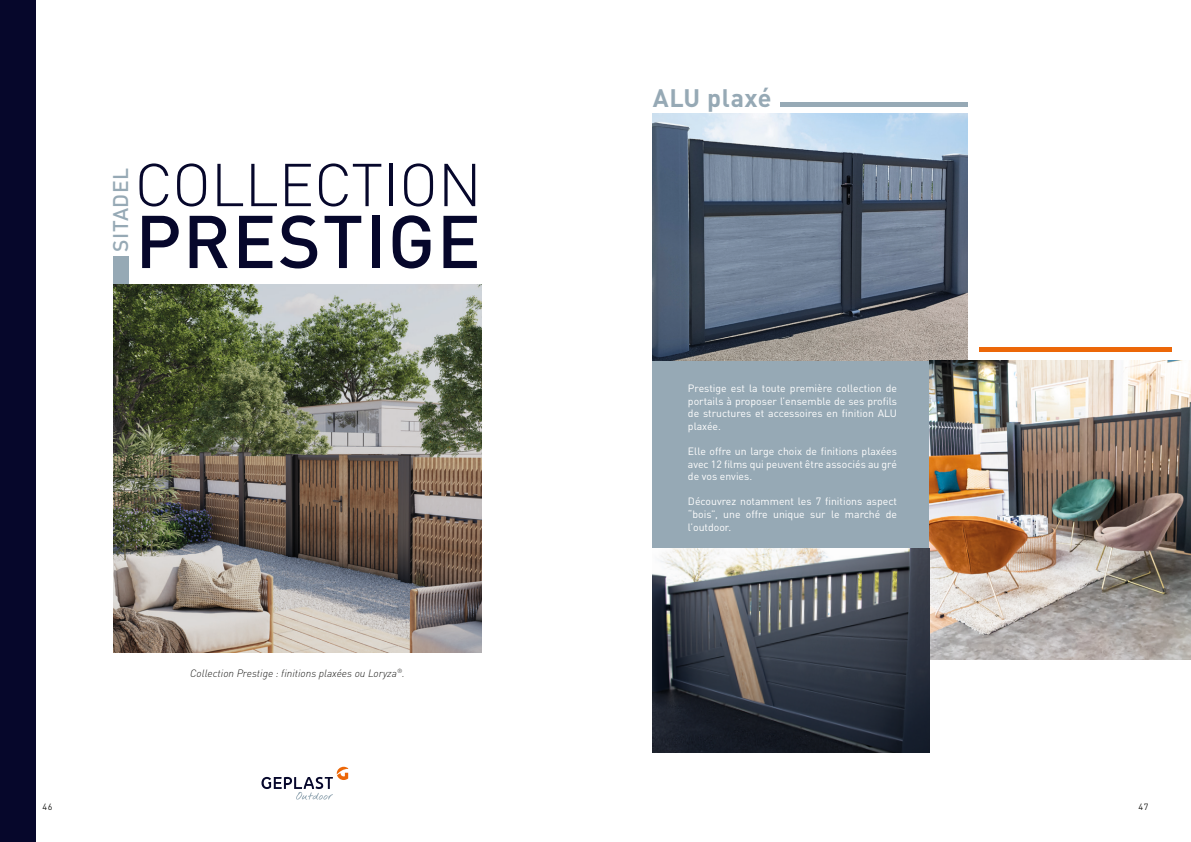
<style>
.page{position:relative;width:1191px;height:842px;background:#fff}
.page>*{position:absolute;margin:0;border:0;box-sizing:border-box;transform-origin:0 0}
.t1{font:500 73.4px "DIN Pro";letter-spacing:.02em;color:#06072b}
.t2{font:300 59.4px "DIN Pro";color:#06072b}
.t3{font:700 25px "DIN Pro";letter-spacing:.02em;color:#96a9b5}
.t4{font:500 21px "DIN Pro";letter-spacing:.02em;color:#96a9b5}
.chapo{font:10.5px/12.6px "DIN Pro";color:#fff;text-align:justify}
.t5{font:italic 300 10.5px "DIN Pro";color:#1d1d1b}
.t6{font:9px "DIN Pro";color:#1d1d1b}
</style>
<div class="page">
<div style="left:113px;top:257px;width:15px;height:156px;background:#96a9b5"></div>
<div style="left:0;top:0;width:36px;height:842px;background:#06072b"></div>
<img style="left:113px;top:284px;width:369px;height:369px">
<div style="left:653px;top:361px;width:279px;height:187px;background:#96a9b5"></div>
<img style="left:653px;top:113px;width:315px;height:248px">
<img style="left:929px;top:361px;width:262px;height:298px">
<div style="left:780px;top:102px;width:188px;height:5px;background:#96a9b5"></div>
<div style="left:979px;top:347px;width:192px;height:5px;background:#ec6708"></div>
<img style="left:653px;top:548px;width:276px;height:205px">
<svg style="left:261px;top:767px;width:87px;height:33px"></svg>
<p class="t4" style="left:104px;top:252px;width:85px;rotate:-90deg">SITADEL</p>
<p class="t2" style="left:135px;top:139px;width:349px">COLLECTION</p>
<p class="t1" style="left:135px;top:182px;width:347px">PRESTIGE</p>
<p class="t5" style="left:190px;top:665px;width:216px">Collection Prestige : finitions plaxées ou Loryza<sup>®</sup>.</p>
<p class="t3" style="left:653px;top:77px;width:120px">ALU plaxé</p>
<p class="chapo" style="left:688px;top:381px;width:210px">Prestige est la toute première collection de portails à proposer l’ensemble de ses profils de structures et accessoires en finition ALU plaxée.</p>
<p class="chapo" style="left:688px;top:444px;width:210px">Elle offre un large choix de finitions plaxées avec 12 films qui peuvent être associés au gré de vos envies.</p>
<p class="chapo" style="left:688px;top:494px;width:210px">Découvrez notamment les 7 finitions aspect “bois”, une offre unique sur le marché de l’outdoor.</p>
<p class="t6" style="left:43px;top:800px;width:11px">46</p>
<p class="t6" style="left:1138px;top:800px;width:11px">47</p>
</div>
